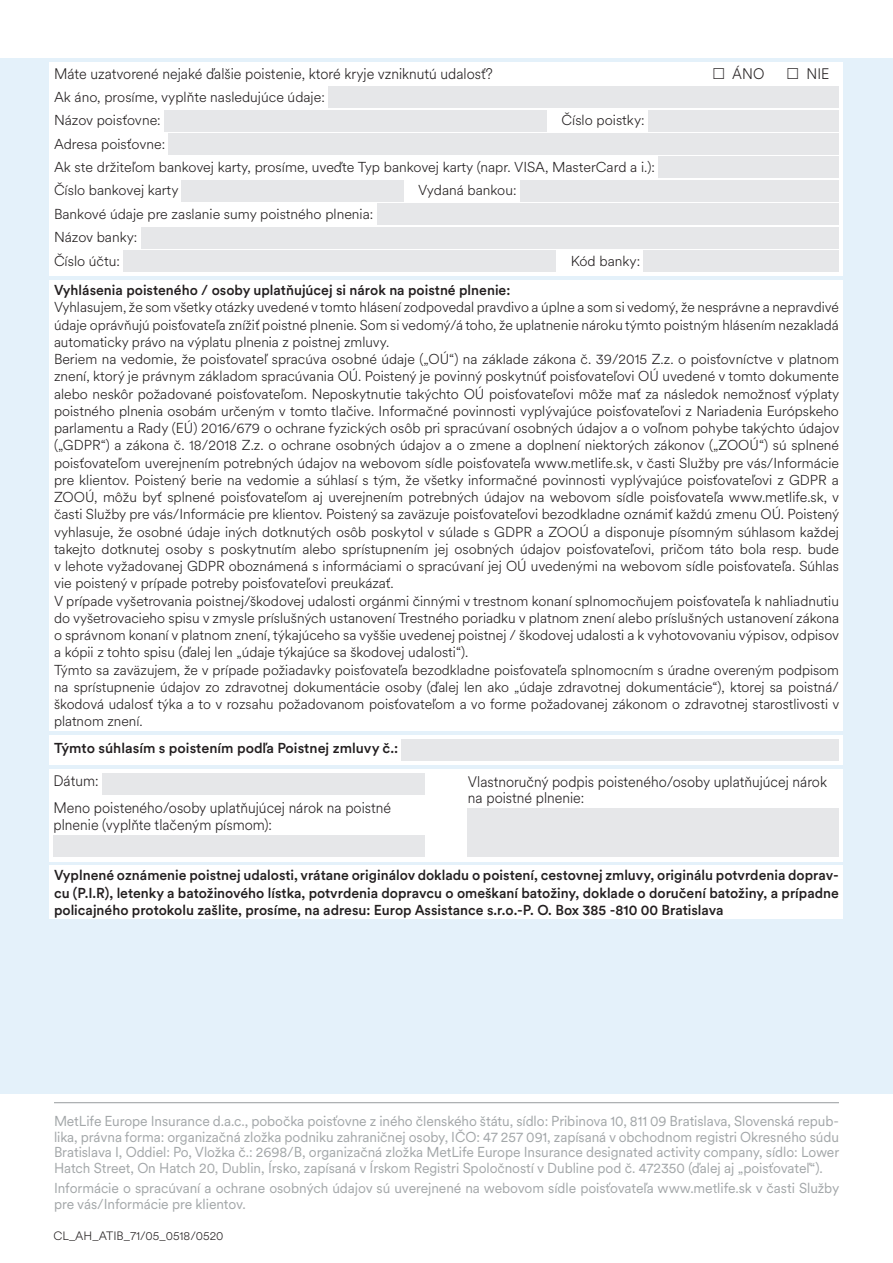
<style>
.page{position:relative;width:893px;height:1263px;background:#fff}
.page>*{position:absolute;margin:0;border:0;box-sizing:border-box;transform-origin:0 0}
.t1{font:300 15.15px/16.5px "Met Life Circular";color:#231f20;scale:.94 1}
.t2{font:300 14.25px/17.2px "Met Life Circular";color:#231f20}
.t3{font:14.25px/15.8px "Met Life Circular";letter-spacing:-.005em;color:#a3a7a9;text-align:justify}
.t4{font:500 14.25px/17.2px "Met Life Circular";color:#231f20;text-align:justify}
.t5{font:300 12px "Met Life Circular";color:#231f20}
</style>
<div class="page">
<div style="left:0;top:58px;width:893px;height:1036px;background:#e4f1fa"></div>
<div style="left:50px;top:63px;width:793px;height:213px;background:#fff"></div>
<div style="left:50px;top:280px;width:793px;height:451px;background:#fff"></div>
<div style="left:329px;top:87px;width:510px;height:21px;background:#e6e7e9"></div>
<div style="left:164px;top:110px;width:383px;height:21px;background:#e6e7e9"></div>
<div style="left:648px;top:110px;width:191px;height:21px;background:#e6e7e9"></div>
<div style="left:169px;top:133px;width:670px;height:22px;background:#e6e7e9"></div>
<div style="left:659px;top:157px;width:180px;height:21px;background:#e6e7e9"></div>
<div style="left:182px;top:180px;width:222px;height:21px;background:#e6e7e9"></div>
<div style="left:520px;top:180px;width:319px;height:21px;background:#e6e7e9"></div>
<div style="left:377px;top:204px;width:462px;height:21px;background:#e6e7e9"></div>
<div style="left:141px;top:227px;width:698px;height:21px;background:#e6e7e9"></div>
<div style="left:124px;top:250px;width:432px;height:22px;background:#e6e7e9"></div>
<div style="left:644px;top:250px;width:195px;height:22px;background:#e6e7e9"></div>
<hr style="left:54px;top:1102px;width:785px;height:1px;background:#a3a7a9">
<div style="left:50px;top:865px;width:793px;height:54px;background:#fff"></div>
<div style="left:50px;top:735px;width:793px;height:30px;background:#fff"></div>
<div style="left:402px;top:739px;width:437px;height:21px;background:#e6e7e9"></div>
<div style="left:50px;top:769px;width:793px;height:92px;background:#fff"></div>
<div style="left:102px;top:773px;width:323px;height:21px;background:#e6e7e9"></div>
<div style="left:468px;top:809px;width:371px;height:48px;background:#e6e7e9"></div>
<div style="left:54px;top:836px;width:371px;height:21px;background:#e6e7e9"></div>
<p class="t1" style="left:54px;top:64px;width:468px">Máte uzatvorené nejaké ďalšie poistenie, ktoré kryje vzniknutú udalosť?</p>
<p class="t1" style="left:732px;top:64px;width:36px">ÁNO</p>
<p class="t1" style="left:807px;top:64px;width:26px">NIE</p>
<p class="t2" style="left:54px;top:85px;width:272px;line-height:23.4px">Ak áno, prosíme, vyplňte nasledujúce údaje:<br>Názov poisťovne:</p>
<p class="t2" style="left:562px;top:111px;width:84px">Číslo poistky:</p>
<p class="t2" style="left:54px;top:131px;width:602px;line-height:23.4px">Adresa poisťovne:<br>Ak ste držiteľom bankovej karty, prosíme, uveďte Typ bankovej karty (napr. VISA, MasterCard a i.):<br>Číslo bankovej karty</p>
<p class="t2" style="left:418px;top:181px;width:100px">Vydaná bankou:</p>
<p class="t2" style="left:54px;top:202px;width:321px;line-height:23.4px">Bankové údaje pre zaslanie sumy poistného plnenia:<br>Názov banky:<br>Číslo účtu:</p>
<p class="t2" style="left:571px;top:251px;width:71px">Kód banky:</p>
<p class="t4" style="left:54px;top:281px;width:458px">Vyhlásenia poisteného / osoby uplatňujúcej si nárok na poistné plnenie:</p>
<p class="t2" style="left:54px;top:298px;width:787px">Vyhlasujem, že som všetky otázky uvedené v tomto hlásení zodpovedal pravdivo a úplne a som si vedomý, že nesprávne a nepravdivé údaje oprávňujú poisťovateľa znížiť poistné plnenie. Som si vedomý/á toho, že uplatnenie nároku týmto poistným hlásením nezakladá automaticky právo na výplatu plnenia z poistnej zmluvy.<br>Beriem na vedomie, že poisťovateľ spracúva osobné údaje („OÚ“) na základe zákona č. 39/2015 Z.z. o poisťovníctve v platnom znení, ktorý je právnym základom spracúvania OÚ. Poistený je povinný poskytnúť poisťovateľovi OÚ uvedené v tomto dokumente alebo neskôr požadované poisťovateľom. Neposkytnutie takýchto OÚ poisťovateľovi môže mať za následok nemožnosť výplaty poistného plnenia osobám určeným v tomto tlačive. Informačné povinnosti vyplývajúce poisťovateľovi z Nariadenia Európskeho parlamentu a Rady (EÚ) 2016/679 o ochrane fyzických osôb pri spracúvaní osobných údajov a o voľnom pohybe takýchto údajov („GDPR“) a zákona č. 18/2018 Z.z. o ochrane osobných údajov a o zmene a doplnení niektorých zákonov („ZOOÚ“) sú splnené poisťovateľom uverejnením potrebných údajov na webovom sídle poisťovateľa www.metlife.sk, v časti Služby pre vás/Informácie pre klientov. Poistený berie na vedomie a súhlasí s tým, že všetky informačné povinnosti vyplývajúce poisťovateľovi z GDPR a ZOOÚ, môžu byť splnené poisťovateľom aj uverejnením potrebných údajov na webovom sídle poisťovateľa www.metlife.sk, v časti Služby pre vás/Informácie pre klientov. Poistený sa zaväzuje poisťovateľovi bezodkladne oznámiť každú zmenu OÚ. Poistený vyhlasuje, že osobné údaje iných dotknutých osôb poskytol v súlade s GDPR a ZOOÚ a disponuje písomným súhlasom každej takejto dotknutej osoby s poskytnutím alebo sprístupnením jej osobných údajov poisťovateľovi, pričom táto bola resp. bude v lehote vyžadovanej GDPR oboznámená s informáciami o spracúvaní jej OÚ uvedenými na webovom sídle poisťovateľa. Súhlas vie poistený v prípade potreby poisťovateľovi preukázať.<br>V prípade vyšetrovania poistnej/škodovej udalosti orgánmi činnými v trestnom konaní splnomocňujem poisťovateľa k nahliadnutiu do vyšetrovacieho spisu v zmysle príslušných ustanovení Trestného poriadku v platnom znení alebo príslušných ustanovení zákona o správnom konaní v platnom znení, týkajúceho sa vyššie uvedenej poistnej / škodovej udalosti a k vyhotovovaniu výpisov, odpisov a kópii z tohto spisu (ďalej len „údaje týkajúce sa škodovej udalosti“).<br>Týmto sa zaväzujem, že v prípade požiadavky poisťovateľa bezodkladne poisťovateľa splnomocním s úradne overeným podpisom na sprístupnenie údajov zo zdravotnej dokumentácie osoby (ďalej len ako „údaje zdravotnej dokumentácie“), ktorej sa poistná/ škodová udalosť týka a to v rozsahu požadovanom poisťovateľom a vo forme požadovanej zákonom o zdravotnej starostlivosti v platnom znení.</p>
<p class="t4" style="left:54px;top:739px;width:346px">Týmto súhlasím s poistením podľa Poistnej zmluvy č.:</p>
<p class="t1" style="left:54px;top:772px;width:49px">Dátum:</p>
<p class="t1" style="left:468px;top:772px;width:384px">Vlastnoručný podpis poisteného/osoby uplatňujúcej nárok na poistné plnenie:</p>
<p class="t1" style="left:54px;top:799px;width:360px">Meno poisteného/osoby uplatňujúcej nárok na poistné plnenie (vyplňte tlačeným písmom):</p>
<p class="t4" style="left:54px;top:866px;width:786px">Vyplnené oznámenie poistnej udalosti, vrátane originálov dokladu o poistení, cestovnej zmluvy, originálu potvrdenia doprav&shy;cu (P.I.R), letenky a batožinového lístka, potvrdenia dopravcu o omeškaní batožiny, doklade o doručení batožiny, a prípadne policajného protokolu zašlite, prosíme, na adresu: Europ Assistance s.r.o.-P. O. Box 385 -810 00 Bratislava</p>
<p class="t3" style="left:54px;top:1112px;width:787px">MetLife Europe Insurance d.a.c., pobočka poisťovne z iného členského štátu, sídlo: Pribinova 10, 811 09 Bratislava, Slovenská repub&shy;lika, právna forma: organizačná zložka podniku zahraničnej osoby, IČO: 47 257 091, zapísaná v obchodnom registri Okresného súdu Bratislava I, Oddiel: Po, Vložka č.: 2698/B, organizačná zložka MetLife Europe Insurance designated activity company, sídlo: Lower Hatch Street, On Hatch 20, Dublin, Írsko, zapísaná v Írskom Registri Spoločností v Dubline pod č. 472350 (ďalej aj „poisťovateľ“).</p>
<p class="t3" style="left:54px;top:1180px;width:787px">Informácie o spracúvaní a ochrane osobných údajov sú uverejnené na webovom sídle poisťovateľa www.metlife.sk v časti Služby pre vás/Informácie pre klientov.</p>
<p class="t5" style="left:54px;top:1228px;width:171px">CL_AH_ATIB_71/05_0518/0520</p>
</div>
